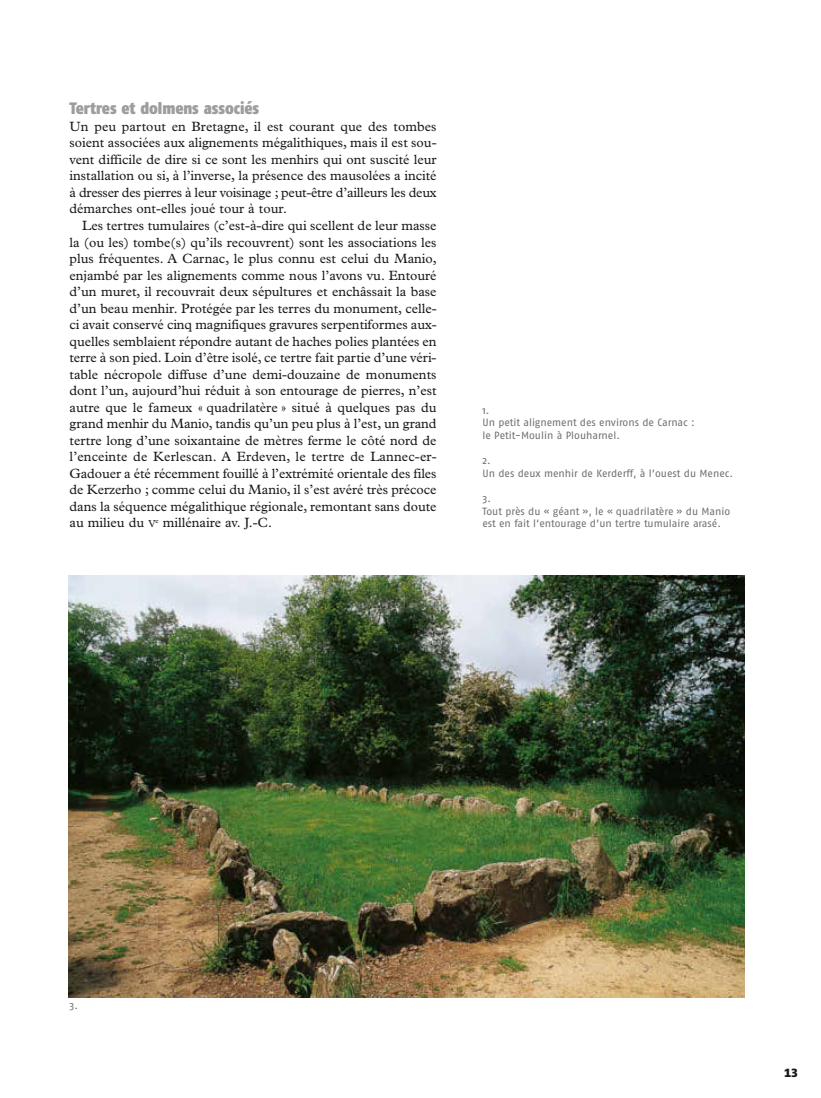
<style>
.page{position:relative;width:821px;height:1098px;background:#fff}
.page>*{position:absolute;margin:0;border:0;box-sizing:border-box;transform-origin:0 0}
.t1{font:900 16.5px "Fago Co";color:#9c9d9d}
.t2{font:13.5px/16.5px "Plantin";color:#1a1a18;text-align:justify}
.t3{font:11.85px "Fago No Black Tf";color:#1a1a18}
.t4{font:10.5px/12.6px "Fago No";letter-spacing:-.005em;color:#6f6f6e}
.s1{font-size:10.2px}
</style>
<div class="page">
<img style="left:68px;top:575px;width:676px;height:422px">
<p class="t1" style="left:70px;top:101px;width:191px">Tertres et dolmens associés</p>
<p class="t2" style="left:70px;top:118px;width:368px">Un peu partout en Bretagne, il est courant que des tombes soient associées aux alignements mégalithiques, mais il est sou&shy;vent difficile de dire si ce sont les menhirs qui ont suscité leur installation ou si, à l’inverse, la présence des mausolées a incité à dresser des pierres à leur voisinage ; peut-être d’ailleurs les deux démarches ont-elles joué tour à tour.</p>
<p class="t2" style="left:70px;top:217px;width:368px;text-indent:13px">Les tertres tumulaires (c’est-à-dire qui scellent de leur masse la (ou les) tombe(s) qu’ils recouvrent) sont les associations les plus fréquentes. A Carnac, le plus connu est celui du Manio, enjambé par les alignements comme nous l’avons vu. Entouré d’un muret, il recouvrait deux sépultures et enchâssait la base d’un beau menhir. Protégée par les terres du monument, celle&shy;ci avait conservé cinq magnifiques gravures serpentiformes aux&shy;quelles semblaient répondre autant de haches polies plantées en terre à son pied. Loin d’être isolé, ce tertre fait partie d’une véri&shy;table nécropole diffuse d’une demi-douzaine de monuments dont l’un, aujourd’hui réduit à son entourage de pierres, n’est autre que le fameux « quadrilatère » situé à quelques pas du grand menhir du Manio, tandis qu’un peu plus à l’est, un grand tertre long d’une soixantaine de mètres ferme le côté nord de l’enceinte de Kerlescan. A Erdeven, le tertre de Lannec-er-Gadouer a été récemment fouillé à l’extrémité orientale des files de Kerzerho ; comme celui du Manio, il s’est avéré très précoce dans la séquence mégalithique régionale, remontant sans doute au milieu du <span class="s1">V</span><sup>e</sup> millénaire av. J.-C.</p>
<p class="t4" style="left:482px;top:404px;width:214px">1.<br>Un petit alignement des environs de Carnac : le Petit-Moulin à Plouharnel.</p>
<p class="t4" style="left:482px;top:454px;width:252px">2.<br>Un des deux menhir de Kerderff, à l’ouest du Menec.</p>
<p class="t4" style="left:482px;top:492px;width:249px">3.<br>Tout près du « géant », le « quadrilatère » du Manio est en fait l’entourage d’un tertre tumulaire arasé.</p>
<p class="t4" style="left:70px;top:998px;width:10px">3.</p>
<p class="t3" style="left:784px;top:1065px;width:15px">13</p>
</div>
